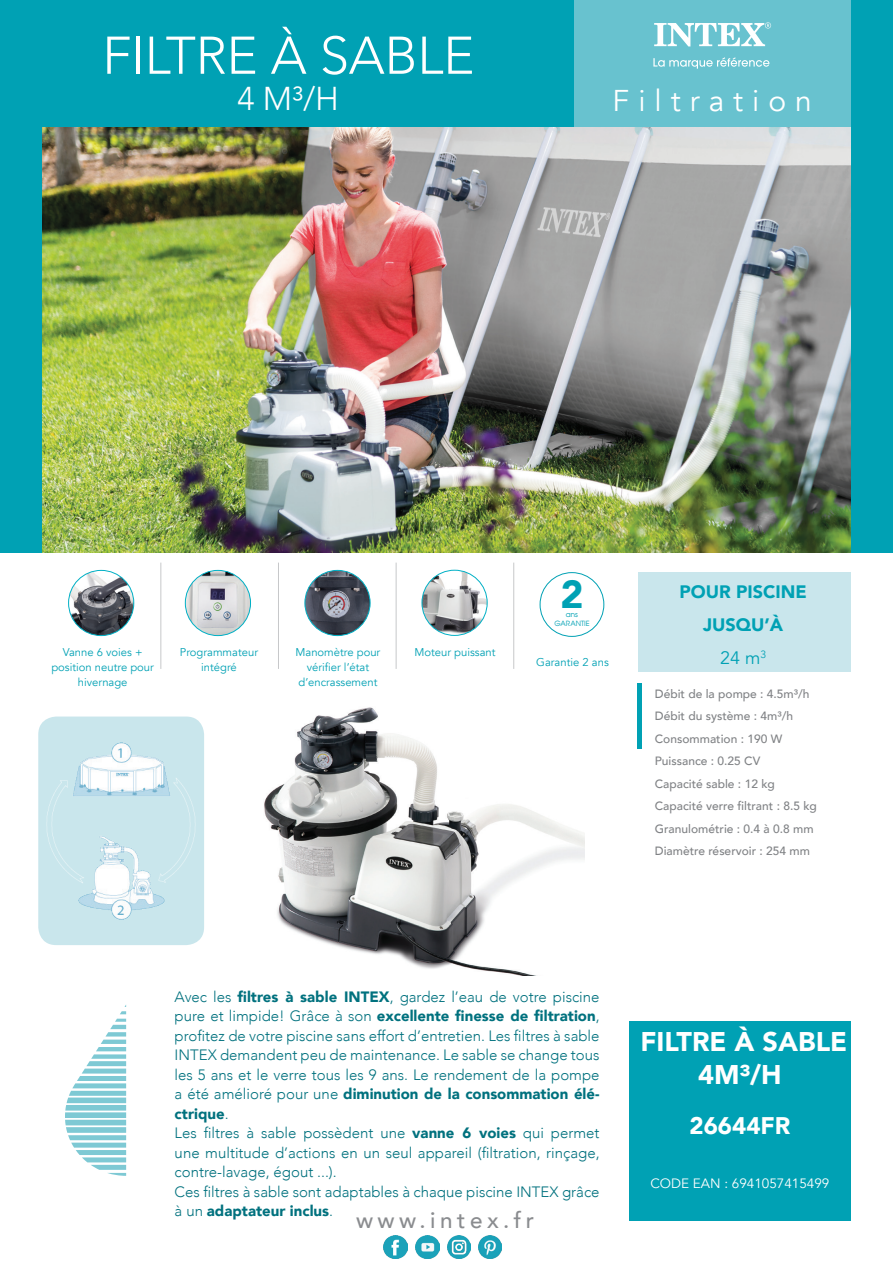
<style>
.page{position:relative;width:893px;height:1263px;background:#fff}
.page>*{position:absolute;margin:0;border:0;box-sizing:border-box;transform-origin:0 0}
.t1{font:300 52.5px "Avenir";letter-spacing:-.005em;color:#fff}
.t2{font:900 39px "Avenir";color:#00a1b4}
.t3{font:300 33px "Avenir";color:#fff}
.t4{font:30px "Avenir";letter-spacing:.3em;color:#fff}
.t5{font:900 27px/32.4px "Avenir";color:#fff;text-align:center}
.t6{font:900 24px "Avenir";color:#fff}
.t7{font:500 22.5px "Avenir";letter-spacing:.2em;color:#8a8c8f}
.t8{font:900 18px/33px "Avenir";color:#00a1b4;text-align:center}
.t9{font:300 15px/19.5px "Avenir";color:#00717e}
.t10{font:13.5px "Avenir";color:#fff}
.t11{font:500 12px/22.5px "Avenir";color:#808285}
.t12{font:11.25px/15px "Avenir";color:#00a1b4;text-align:center}
.t13{font:7.2px/9px "Avant Garde";color:#00a1b4;text-align:center}
.s1{font-weight:400}
.s2{font-weight:900}
</style>
<div class="page">
<div style="left:621px;top:1020px;width:229px;height:200px;background:#00a1b4"></div>
<div style="left:43px;top:1020px;width:586px;height:200px;background:#fff"></div>
<div style="left:0;top:0;width:893px;height:553px;background:#00a1b4"></div>
<div style="left:574px;top:0;width:276px;height:128px;background:#68c2cf"></div>
<svg style="left:65px;top:1005px;width:61px;height:171px"></svg>
<svg style="left:654px;top:22px;width:117px;height:24px"></svg>
<svg style="left:653px;top:57px;width:116px;height:12px"></svg>
<img style="left:43px;top:128px;width:807px;height:425px">
<div style="left:540px;top:572px;width:64px;height:65px;border:1px solid #00a1b4;border-radius:50%"></div>
<hr style="left:161px;top:563px;width:1px;height:106px;background:#c7c8ca">
<hr style="left:278px;top:563px;width:1px;height:106px;background:#c7c8ca">
<hr style="left:396px;top:563px;width:1px;height:106px;background:#c7c8ca">
<hr style="left:513px;top:563px;width:1px;height:106px;background:#c7c8ca">
<div style="left:638px;top:572px;width:212px;height:100px;background:#c9e6ec"></div>
<img style="left:264px;top:707px;width:321px;height:268px">
<hr style="left:638px;top:683px;width:4px;height:66px;background:#00a1b4">
<img style="left:69px;top:570px;width:65px;height:66px;border-radius:33px">
<div style="left:68px;top:570px;width:66px;height:66px;border:1px solid #00b0c5;border-radius:50%"></div>
<img style="left:185px;top:570px;width:66px;height:66px;border-radius:33px">
<div style="left:185px;top:570px;width:66px;height:66px;border:1px solid #00b0c5;border-radius:50%"></div>
<img style="left:305px;top:570px;width:65px;height:66px;border-radius:33px">
<div style="left:305px;top:570px;width:65px;height:66px;border:1px solid #00b0c5;border-radius:50%"></div>
<img style="left:384px;top:1235px;width:23px;height:24px">
<img style="left:416px;top:1235px;width:23px;height:24px">
<img style="left:448px;top:1235px;width:23px;height:24px">
<img style="left:478px;top:1235px;width:24px;height:24px">
<img style="left:422px;top:570px;width:65px;height:65px;border-radius:33px">
<div style="left:422px;top:570px;width:66px;height:66px;border:1px solid #00b0c5;border-radius:50%"></div>
<div style="left:38px;top:716px;width:166px;height:229px;background:#c9e6ec;border-radius:18px"></div>
<img style="left:47px;top:742px;width:149px;height:177px">
<h1 class="t1" style="left:102px;top:25px;width:374px">FILTRE À SABLE</h1>
<h3 class="t3" style="left:238px;top:79px;width:103px">4 M³/H</h3>
<h3 class="t4" style="left:613px;top:83px;width:201px">Filtration</h3>
<h2 class="t2" style="left:560px;top:561px;width:25px">2</h2>
<p class="t13" style="left:554px;top:610px;width:37px">ans<br>GARANTIE</p>
<p class="t12" style="left:414px;top:645px;width:83px">Moteur puissant</p>
<p class="t12" style="left:51px;top:645px;width:104px">Vanne 6 voies + position neutre pour hivernage</p>
<p class="t12" style="left:180px;top:645px;width:80px">Programmateur intégré</p>
<p class="t12" style="left:296px;top:645px;width:86px">Manomètre pour vérifier l’état d’encrassement</p>
<p class="t12" style="left:536px;top:655px;width:74px">Garantie 2 ans</p>
<p class="t8" style="left:680px;top:575px;width:129px">POUR PISCINE<br>JUSQU’À<br><span class="s1">24 m</span><sup>3</sup></p>
<p class="t11" style="left:655px;top:681px;width:164px">Débit de la pompe : 4.5m³/h<br>Débit du système : 4m³/h<br>Consommation : 190 W<br>Puissance : 0.25 CV<br>Capacité sable : 12 kg<br>Capacité verre filtrant : 8.5 kg<br>Granulométrie : 0.4 à 0.8 mm<br>Diamètre réservoir : 254 mm</p>
<p class="t9" style="left:175px;top:987px;width:426px">Avec les <span class="s2">filtres à sable INTEX</span>, gardez l’eau de votre piscine pure et limpide! Grâce à son <span class="s2">excellente finesse de filtration</span>, profitez de votre piscine sans effort d’entretien. Les filtres à sable INTEX demandent peu de maintenance. Le sable se change tous les 5 ans et le verre tous les 9 ans. Le rendement de la pompe a été amélioré pour une <span class="s2">diminution de la consommation élé&shy;ctrique</span>.<br>Les filtres à sable possèdent une <span class="s2">vanne 6 voies</span> qui permet une multitude d’actions en un seul appareil (filtration, rinçage, contre-lavage, égout ...).<br>Ces filtres à sable sont adaptables à chaque piscine INTEX grâce à un <span class="s2">adaptateur inclus</span>.</p>
<h3 class="t7" style="left:356px;top:1201px;width:180px">www.intex.fr</h3>
<h3 class="t5" style="left:641px;top:1025px;width:208px">FILTRE À SABLE<br>4M³/H</h3>
<h3 class="t6" style="left:689px;top:1105px;width:102px">26644FR</h3>
<p class="t10" style="left:650px;top:1175px;width:181px">CODE EAN : 6941057415499</p>
</div>
